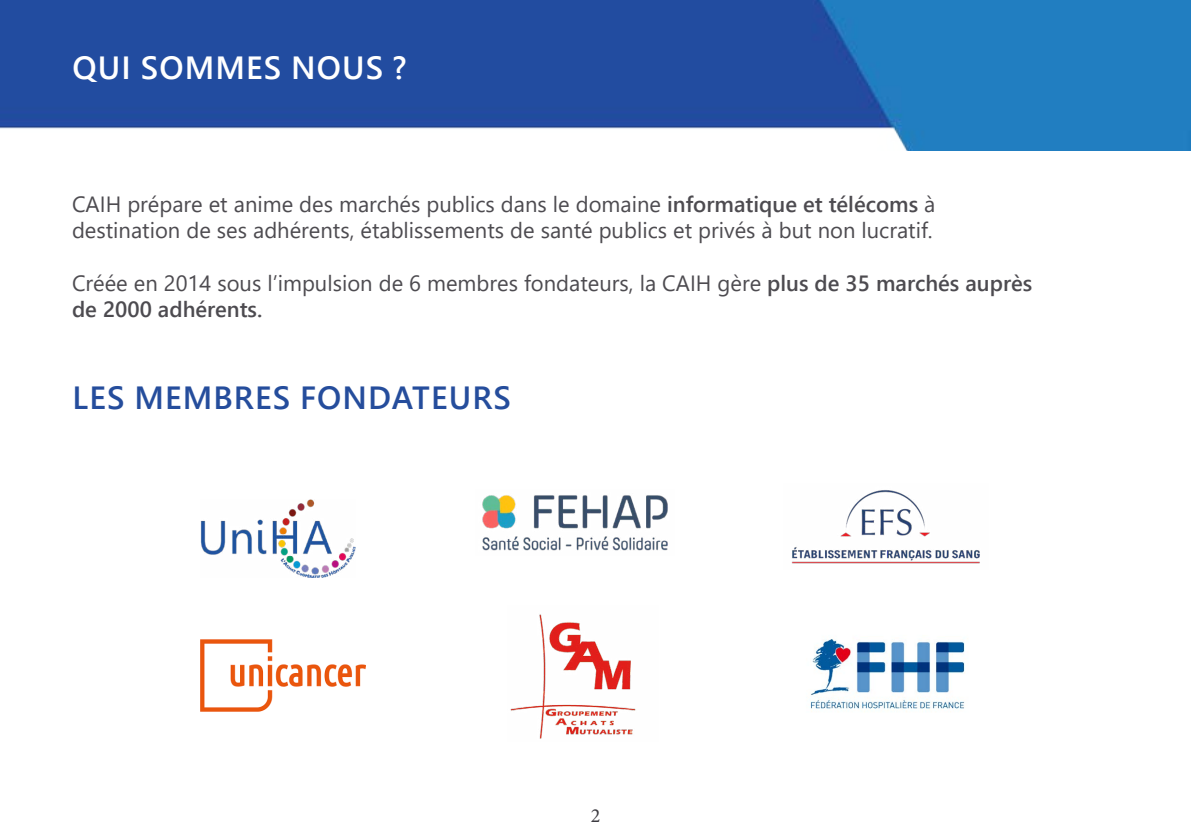
<style>
.page{position:relative;width:1191px;height:840px;background:#fff}
.page>*{position:absolute;margin:0;border:0;box-sizing:border-box;transform-origin:0 0}
.t1{font:600 32px "Segoe UI";letter-spacing:.035em;color:#254d9c}
.t2{font:600 32px "Segoe UI";letter-spacing:.035em;color:#fff}
.t3{font:22px/26.4px "Segoe UI";color:#4d4b50}
.t4{font:20px "Minion Pro";color:#3d3b41}
.s1{font-weight:600}
</style>
<div class="page">
<img style="left:0;top:0;width:1191px;height:150px">
<img style="left:791px;top:490px;width:189px;height:74px">
<img style="left:811px;top:639px;width:154px;height:73px">
<img style="left:201px;top:639px;width:164px;height:71px">
<img style="left:201px;top:499px;width:155px;height:78px">
<img style="left:482px;top:495px;width:186px;height:56px">
<img style="left:510px;top:614px;width:126px;height:125px">
<p class="t2" style="left:73px;top:37px;width:336px">QUI SOMMES NOUS ?</p>
<p class="t3" style="left:72px;top:188px;width:865px">CAIH prépare et anime des marchés publics dans le domaine <span class="s1">informatique et télécoms</span> à destination de ses adhérents, établissements de santé publics et privés à but non lucratif.</p>
<p class="t3" style="left:72px;top:268px;width:961px">Créée en 2014 sous l’impulsion de 6 membres fondateurs, la CAIH gère <span class="s1">plus de 35 marchés auprès de 2000 adhérents.</span></p>
<p class="t1" style="left:73px;top:367px;width:440px">LES MEMBRES FONDATEURS</p>
<p class="t4" style="left:590px;top:801px;width:11px">2</p>
</div>
